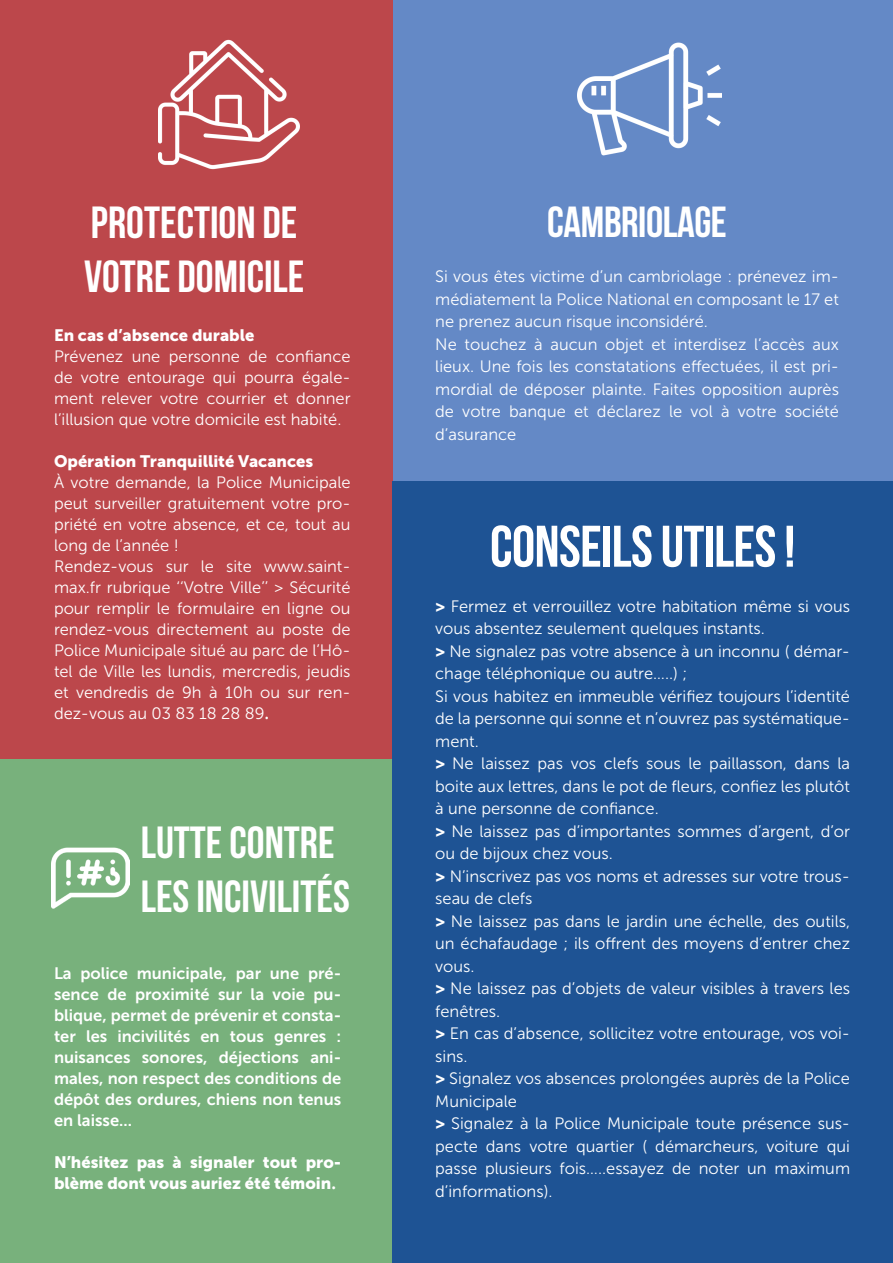
<style>
.page{position:relative;width:893px;height:1263px;background:#fff}
.page>*{position:absolute;margin:0;border:0;box-sizing:border-box;transform-origin:0 0}
.t1{font:700 58.5px "Bebas Neue";letter-spacing:-.01em;color:#fff}
.t2{font:700 45px/54px "Bebas Neue";color:#fff}
.t3{font:700 43.5px "Bebas Neue";letter-spacing:-.01em;color:#fff}
.t4{font:16.5px/22.5px "Museo Sans 300";color:#fff;text-align:justify}
.t5{font:16.5px/21px "Museo Sans 700";color:#fff;text-align:justify}
.t6{font:16.5px/21px "Museo Sans 900";color:#fff}
.s1{font-family:"Caraque Regular Melted";font-size:19.5px}
.s2{font-family:"Caraque Regular Melted";font-size:22.5px}
.s3{font-family:"Museo Sans 900"}
</style>
<div class="page">
<div style="left:0;top:0;width:893px;height:839px;background:#6489c6"></div>
<div style="left:0;top:0;width:393px;height:759px;background:#bc474b"></div>
<img style="left:159px;top:39px;width:141px;height:131px">
<div style="left:0;top:759px;width:393px;height:504px;background:#78b17c"></div>
<div style="left:393px;top:481px;width:500px;height:782px;background:#1e5394"></div>
<img style="left:52px;top:847px;width:78px;height:62px">
<img style="left:578px;top:42px;width:143px;height:114px">
<h2 class="t2" style="left:84px;top:195px;width:222px">PROTECTION DE<br>VOTRE DOMICILE</h2>
<p class="t6" style="left:54px;top:325px;width:202px">En cas d’absence durable</p>
<p class="t4" style="left:54px;top:346px;width:298px;line-height:21px">Prévenez une personne de confiance de votre entourage qui pourra égale&shy;ment relever votre courrier et donner l’illusion que votre domicile est habité.</p>
<p class="t6" style="left:54px;top:451px;width:261px">Opération Tranquillité Vacances</p>
<p class="t4" style="left:54px;top:472px;width:298px;line-height:21px">À votre demande, la Police Municipale peut surveiller gratuitement votre pro&shy;priété en votre absence, et ce, tout au long de l’année !</p>
<p class="t4" style="left:54px;top:556px;width:298px;line-height:21px">Rendez-vous sur le site www.saint&shy;max.fr rubrique ‘‘Votre Ville’’ &gt; Sécurité pour remplir le formulaire en ligne ou rendez-vous directement au poste de Police Municipale situé au parc de l’Hô&shy;tel de Ville les lundis, mercredis, jeudis et vendredis de 9h à 10h ou sur ren&shy;dez-vous au 03 83 18 28 89<span class="s1">.</span></p>
<p class="t2" style="left:141px;top:815px;width:211px">LUTTE CONTRE<br>LES INCIVILITÉS</p>
<p class="t5" style="left:54px;top:962px;width:289px">La police municipale, par une pré&shy;sence de proximité sur la voie pu&shy;blique, permet de prévenir et consta&shy;ter les incivilités en tous genres : nuisances sonores, déjections ani&shy;males, non respect des conditions de dépôt des ordures, chiens non tenus en laisse...</p>
<p class="t6" style="left:54px;top:1151px;width:289px">N’hésitez pas à signaler tout pro&shy;blème dont vous auriez été témoin<span class="s2">.</span></p>
<p class="t3" style="left:547px;top:198px;width:181px">CAMBRIOLAGE</p>
<p class="t4" style="left:435px;top:266px;width:405px">Si vous êtes victime d’un cambriolage : prénevez im&shy;médiatement la Police National en composant le 17 et ne prenez aucun risque inconsidéré.</p>
<p class="t4" style="left:435px;top:333px;width:405px">Ne touchez à aucun objet et interdisez l’accès aux lieux. Une fois les constatations effectuées, il est pri&shy;mordial de déposer plainte. Faites opposition auprès de votre banque et déclarez le vol à votre société d’asurance</p>
<p class="t1" style="left:490px;top:514px;width:307px">CONSEILS UTILES !</p>
<p class="t4" style="left:435px;top:595px;width:416px"><span class="s3">&gt;</span> Fermez et verrouillez votre habitation même si vous vous absentez seulement quelques instants.</p>
<p class="t4" style="left:435px;top:640px;width:416px"><span class="s3">&gt;</span> Ne signalez pas votre absence à un inconnu ( démar&shy;chage téléphonique ou autre…..) ;</p>
<p class="t4" style="left:435px;top:685px;width:416px">Si vous habitez en immeuble vérifiez toujours l’identité de la personne qui sonne et n’ouvrez pas systématique&shy;ment.</p>
<p class="t4" style="left:435px;top:752px;width:416px"><span class="s3">&gt;</span> Ne laissez pas vos clefs sous le paillasson, dans la boite aux lettres, dans le pot de fleurs, confiez les plutôt à une personne de confiance.</p>
<p class="t4" style="left:435px;top:820px;width:416px"><span class="s3">&gt;</span> Ne laissez pas d’importantes sommes d’argent, d’or ou de bijoux chez vous.</p>
<p class="t4" style="left:435px;top:865px;width:416px"><span class="s3">&gt;</span> N’inscrivez pas vos noms et adresses sur votre trous&shy;seau de clefs</p>
<p class="t4" style="left:435px;top:910px;width:416px"><span class="s3">&gt;</span> Ne laissez pas dans le jardin une échelle, des outils, un échafaudage ; ils offrent des moyens d’entrer chez vous.</p>
<p class="t4" style="left:435px;top:977px;width:416px"><span class="s3">&gt;</span> Ne laissez pas d’objets de valeur visibles à travers les fenêtres.</p>
<p class="t4" style="left:435px;top:1022px;width:416px"><span class="s3">&gt;</span> En cas d’absence, sollicitez votre entourage, vos voi&shy;sins.</p>
<p class="t4" style="left:435px;top:1067px;width:416px"><span class="s3">&gt;</span> Signalez vos absences prolongées auprès de la Police<br>Municipale</p>
<p class="t4" style="left:435px;top:1112px;width:416px"><span class="s3">&gt;</span> Signalez à la Police Municipale toute présence sus&shy;pecte dans votre quartier ( démarcheurs, voiture qui passe plusieurs fois…..essayez de noter un maximum d’informations).</p>
</div>
